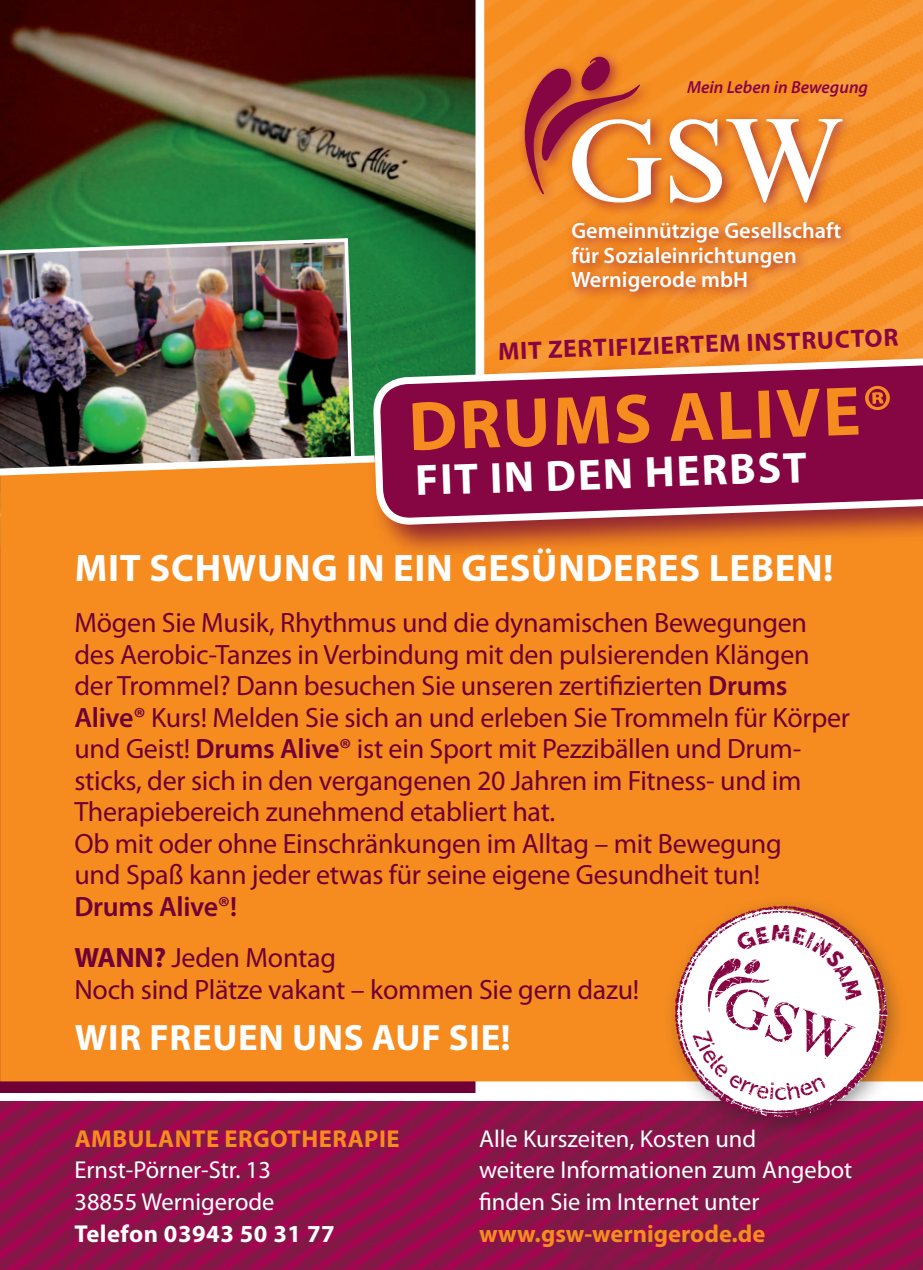
<style>
.page{position:relative;width:923px;height:1270px;background:#fff}
.page>*{position:absolute;margin:0;border:0;box-sizing:border-box;transform-origin:0 0}
.t1{font:700 70px "Myriad Pro";color:#f68c1f}
.t2{font:700 43.75px "Myriad Pro";color:#fff}
.t3{font:700 38.5px "Myriad Pro";letter-spacing:.02em;color:#fff}
.t4{font:700 36.75px "Myriad Pro";color:#fff}
.t5{font:28px/31.5px "Myriad Pro";letter-spacing:-.01em;color:#6e0037}
.t6{font:600 28px/51.4px "Myriad Pro";letter-spacing:-.01em;color:#6e0037}
.t7{font:700 25.2px "Myriad Pro";color:#860543}
.t8{font:24.5px/31.5px "Myriad Pro";color:#fff}
.t9{font:700 24.5px "Myriad Pro";color:#f68c1f}
.t10{font:700 24.5px "Myriad Pro";letter-spacing:.02em;color:#f68c1f}
.t11{font:700 24.5px "Myriad Pro";letter-spacing:.02em;color:#fff}
.t12{font:600 22.4px/24.5px "Myriad Pro";color:#fff}
.t13{font:italic 600 17.5px "Myriad Pro";color:#860543}
.s1{font-weight:600}
.s2{font-weight:700}
.s3{font-weight:400}
</style>
<div class="page">
<img style="left:0;top:0;width:475px;height:437px">
<img style="left:0;top:236px;width:358px;height:201px">
<img style="left:0;top:1101px;width:923px;height:169px">
<img style="left:484px;top:0;width:439px;height:350px">
<div style="left:849px;top:78px;width:22px;height:21px;background:#860543;opacity:.6"></div>
<div style="left:574px;top:49px;width:49px;height:56px;background:#f58d21"></div>
<div style="left:517px;top:62px;width:67px;height:145px;background:#860543;opacity:.6"></div>
<div style="left:565px;top:215px;width:289px;height:89px;background:#860543;opacity:.6"></div>
<div style="left:564px;top:112px;width:110px;height:104px;background:#860543;opacity:.6"></div>
<svg style="left:517px;top:55px;width:144px;height:147px;background:#da7841"></svg>
<div style="left:662px;top:113px;width:73px;height:103px;background:#860543;opacity:.6"></div>
<div style="left:720px;top:112px;width:136px;height:104px;background:#860543;opacity:.6"></div>
<svg style="left:669px;top:119px;width:173px;height:84px"></svg>
<div style="left:0;top:437px;width:923px;height:644px;background:#f68c1f"></div>
<div style="left:663px;top:895px;width:245px;height:246px;background:#231f20;opacity:.6"></div>
<img style="left:660px;top:893px;width:244px;height:243px">
<img style="left:677px;top:910px;width:210px;height:207px">
<svg style="left:0;top:452px;width:366px;height:28px"></svg>
<div style="left:366px;top:350px;width:557px;height:210px;background:#6e0037;opacity:.75"></div>
<svg style="left:373px;top:360px;width:550px;height:162px;background:#922751"></svg>
<svg style="left:693px;top:925px;width:169px;height:175px"></svg>
<svg style="left:499px;top:341px;width:43px;height:19px"></svg>
<p class="t13" style="left:687px;top:75px;width:182px">Mein Leben in Bewegung</p>
<p class="t12" style="left:571px;top:219px;width:272px">Gemeinnützige Gesellschaft für Sozialeinrichtungen<br>Wernigerode mbH</p>
<p class="t7" style="left:547px;top:335px;width:30px;rotate:-2deg">ZERTI</p>
<p class="t7" style="left:615px;top:333px;width:52px;rotate:-2deg">FIZIERTEM</p>
<p class="t7" style="left:746px;top:328px;width:24px;rotate:-2deg">INSTRU</p>
<p class="t7" style="left:834px;top:325px;width:65px;rotate:-2deg">CTO R</p>
<h1 class="t1" style="left:407px;top:387px;width:487px;rotate:-2deg">DRUMS ALIVE®</h1>
<h2 class="t2" style="left:414px;top:456px;width:393px;rotate:-2deg">FIT IN DEN HERBST</h2>
<h3 class="t3" style="left:75px;top:546px;width:209px">MIT SCHWUNG</h3>
<h3 class="t3" style="left:346px;top:546px;width:67px">IN EIN</h3>
<h3 class="t3" style="left:461px;top:546px;width:174px">GESÜNDERES</h3>
<h3 class="t3" style="left:709px;top:546px;width:44px">LEBEN</h3>
<h3 class="t3" style="left:823px;top:546px;width:12px">!</h3>
<p class="t5" style="left:74px;top:607px;width:777px">Mögen Sie Musik, Rhythmus und die dynamischen Bewegungen des Aerobic-Tanzes in Verbindung mit den pulsierenden Klängen der Trommel? Dann besuchen Sie unseren zertifizierten <span class="s1">Drums Alive®</span> Kurs! Melden Sie sich an und erleben Sie Trommeln für Körper und Geist! <span class="s1">Drums Alive®</span> ist ein Sport mit Pezzibällen und Drum&shy;sticks, der sich in den vergangenen 20 Jahren im Fitness- und im Therapiebereich zunehmend etabliert hat.<br>Ob mit oder ohne Einschränkungen im Alltag – mit Bewegung<br>und Spaß kann jeder etwas für seine eigene Gesundheit tun!</p>
<p class="t6" style="left:74px;top:881px;width:263px">Drums Alive®!<br><span class="s2">WANN?</span> <span class="s3">Jeden Montag</span></p>
<p class="t5" style="left:74px;top:973px;width:566px">Noch sind Plätze vakant – kommen Sie gern dazu!</p>
<h3 class="t4" style="left:75px;top:1017px;width:23px">WIR</h3>
<h3 class="t4" style="left:149px;top:1017px;width:44px">FREUEN</h3>
<h3 class="t4" style="left:292px;top:1017px;width:24px">UNS</h3>
<h3 class="t4" style="left:372px;top:1017px;width:140px">AUF SIE!</h3>
<p class="t10" style="left:75px;top:1125px;width:326px">AMBULANTE ERGOTHERAPIE</p>
<p class="t8" style="left:74px;top:1154px;width:202px">Ernst-Pörner-Str. 13<br>38855 Wernigerode</p>
<p class="t11" style="left:74px;top:1219px;width:262px">TELEFON 03943 50 31 77</p>
<p class="t8" style="left:479px;top:1123px;width:375px">Alle Kurszeiten, Kosten und<br>weitere Informationen zum Angebot finden Sie im Internet unter</p>
<p class="t9" style="left:479px;top:1219px;width:288px">WWW.GSW-WERNIGERODE.DE</p>
</div>
